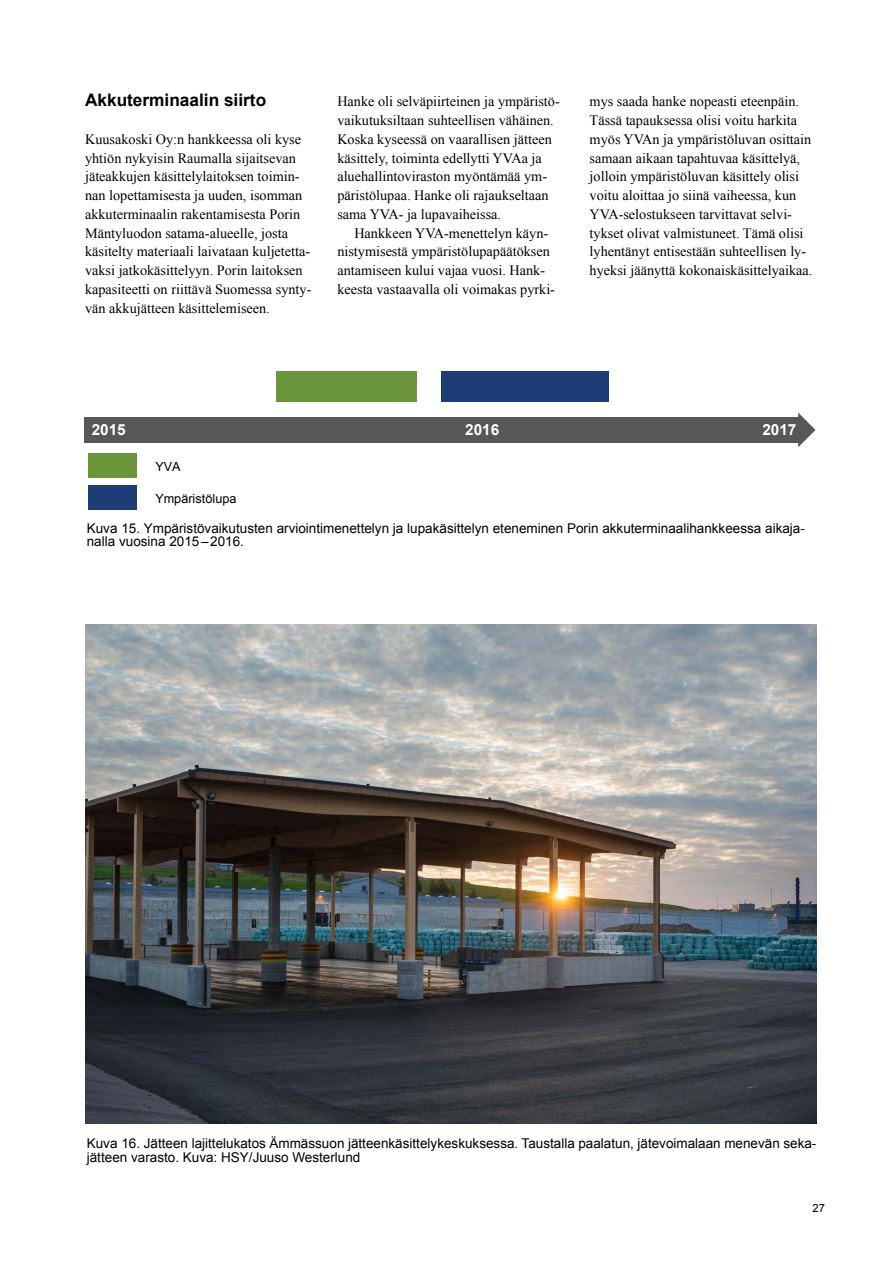
<style>
.page{position:relative;width:893px;height:1263px;background:#fff}
.page>*{position:absolute;margin:0;border:0;box-sizing:border-box;transform-origin:0 0}
.OTS_3{font:700 17.25px "Arial";color:#000}
.t1{font:700 15.3px "Arial";color:#fff}
.Leipis_1_kpl{font:14.25px/18.8px "Times New Roman";color:#000}
.Leipis{font:14.25px/18.8px "Times New Roman";color:#000}
.t2{font:13.5px/13.5px "Arial";color:#000}
.t3{font:12.6px "Arial";letter-spacing:.005em;color:#010203}
.t4{font:11.25px "Arial";color:#000}
</style>
<div class="page">
<div style="left:85px;top:417px;width:717px;height:26px;background:#575756"></div>
<div style="left:89px;top:453px;width:48px;height:25px;background:#6b953d"></div>
<div style="left:276px;top:371px;width:140px;height:31px;background:#6b953d"></div>
<svg style="left:798px;top:413px;width:17px;height:34px"></svg>
<div style="left:441px;top:371px;width:167px;height:31px;background:#1c3d75"></div>
<div style="left:89px;top:485px;width:48px;height:25px;background:#1c3d75"></div>
<img style="left:85px;top:624px;width:731px;height:500px">
<p class="OTS_3" style="left:85px;top:89px;width:183px">Akkuterminaalin siirto</p>
<p class="Leipis_1_kpl" style="left:85px;top:129px;width:228px">Kuusakoski Oy:n hankkeessa oli kyse yhtiön nykyisin Raumalla sijaitsevan jäteakkujen käsittelylaitoksen toimin&shy;nan lopettamisesta ja uuden, isomman akkuterminaalin rakentamisesta Porin Mäntyluodon satama-alueelle, josta käsitelty materiaali laivataan kuljetetta&shy;vaksi jatkokäsittelyyn. Porin laitoksen kapasiteetti on riittävä Suomessa synty&shy;vän akkujätteen käsittelemiseen.</p>
<p class="Leipis_1_kpl" style="left:337px;top:92px;width:224px">Hanke oli selväpiirteinen ja ympäristö&shy;vaikutuksiltaan suhteellisen vähäinen.<br>Koska kyseessä on vaarallisen jätteen käsittely, toiminta edellytti YVAa ja aluehallintoviraston myöntämää ym&shy;päristölupaa. Hanke oli rajaukseltaan sama YVA- ja lupavaiheissa.</p>
<p class="Leipis" style="left:337px;top:223px;width:219px;text-indent:17px">Hankkeen YVA-menettelyn käyn&shy;nistymisestä ympäristölupapäätöksen antamiseen kului vajaa vuosi. Hank&shy;keesta vastaavalla oli voimakas pyrki-</p>
<p class="Leipis" style="left:590px;top:92px;width:224px">mys saada hanke nopeasti eteenpäin.<br>Tässä tapauksessa olisi voitu harkita myös YVAn ja ympäristöluvan osittain samaan aikaan tapahtuvaa käsittelyä, jolloin ympäristöluvan käsittely olisi voitu aloittaa jo siinä vaiheessa, kun YVA-selostukseen tarvittavat selvi&shy;tykset olivat valmistuneet. Tämä olisi lyhentänyt entisestään suhteellisen ly&shy;hyeksi jäänyttä kokonaiskäsittelyaikaa.</p>
<p class="t1" style="left:92px;top:419px;width:36px">2015</p>
<p class="t3" style="left:155px;top:459px;width:27px">YVA</p>
<p class="t3" style="left:155px;top:490px;width:83px">Ympäristölupa</p>
<p class="t1" style="left:465px;top:419px;width:36px">2016</p>
<p class="t1" style="left:762px;top:419px;width:36px">2017</p>
<p class="t2" style="left:87px;top:521px;width:720px">Kuva 15. Ympäristövaikutusten arviointimenettelyn ja lupakäsittelyn eteneminen Porin akkuterminaalihankkeessa aikaja&shy;nalla vuosina 2015–2016.</p>
<p class="t2" style="left:87px;top:1137px;width:731px">Kuva 16. Jätteen lajittelukatos Ämmässuon jätteenkäsittelykeskuksessa. Taustalla paalatun, jätevoimalaan menevän seka&shy;jätteen varasto. Kuva: HSY/Juuso Westerlund</p>
<p class="t4" style="left:812px;top:1201px;width:14px">27</p>
</div>
